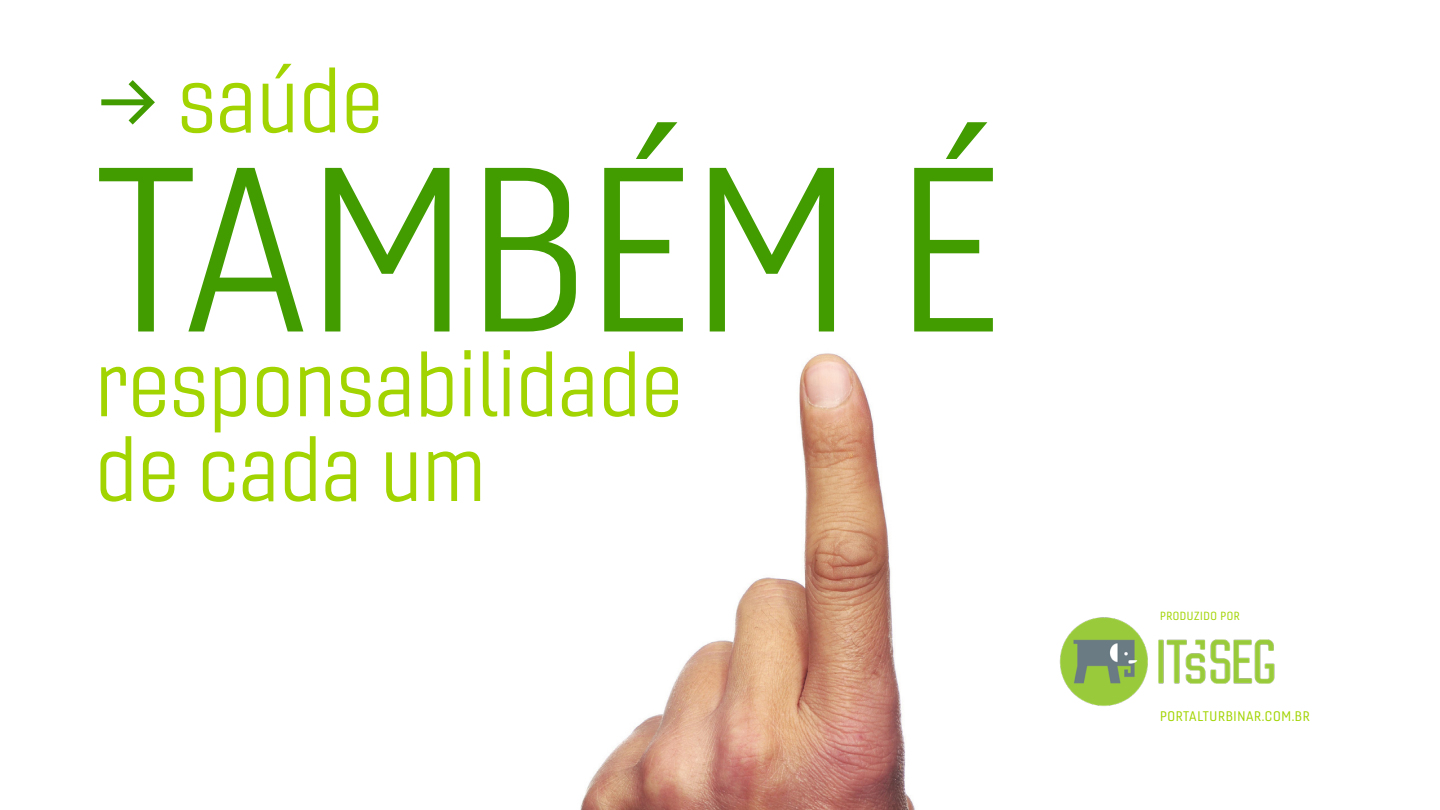
<style>
.page{position:relative;width:1440px;height:810px;background:#fff}
.page>*{position:absolute;margin:0;border:0;box-sizing:border-box;transform-origin:0 0}
.t1{font:227.25px "Gineso Nor Boo";color:#429c00}
.t2{font:90px "Gineso Nor Boo";color:#a1d400}
.t3{font:13.5px "Gineso Nor Reg";letter-spacing:.05em;color:#a1d400}
.t4{font:11.48px "Gineso Nor Reg";letter-spacing:.05em;color:#a1d400}
.s1{font-family:"Klavika Arrows";color:#429c00}
</style>
<div class="page">
<img style="left:580px;top:353px;width:335px;height:457px">
<img style="left:1059px;top:617px;width:216px;height:89px">
<p class="t2" style="left:95px;top:44px;width:290px"><span class="s1">b</span> saúde</p>
<p class="t1" style="left:95px;top:109px;width:908px">TAMBÉM É</p>
<p class="t2" style="left:95px;top:328px;width:589px">responsabilidade</p>
<p class="t2" style="left:95px;top:413px;width:393px">de cada um</p>
<p class="t4" style="left:1160px;top:609px;width:81px">PRODUZIDO POR</p>
<p class="t3" style="left:1160px;top:708px;width:151px">PORTALTURBINAR.COM.BR</p>
</div>
